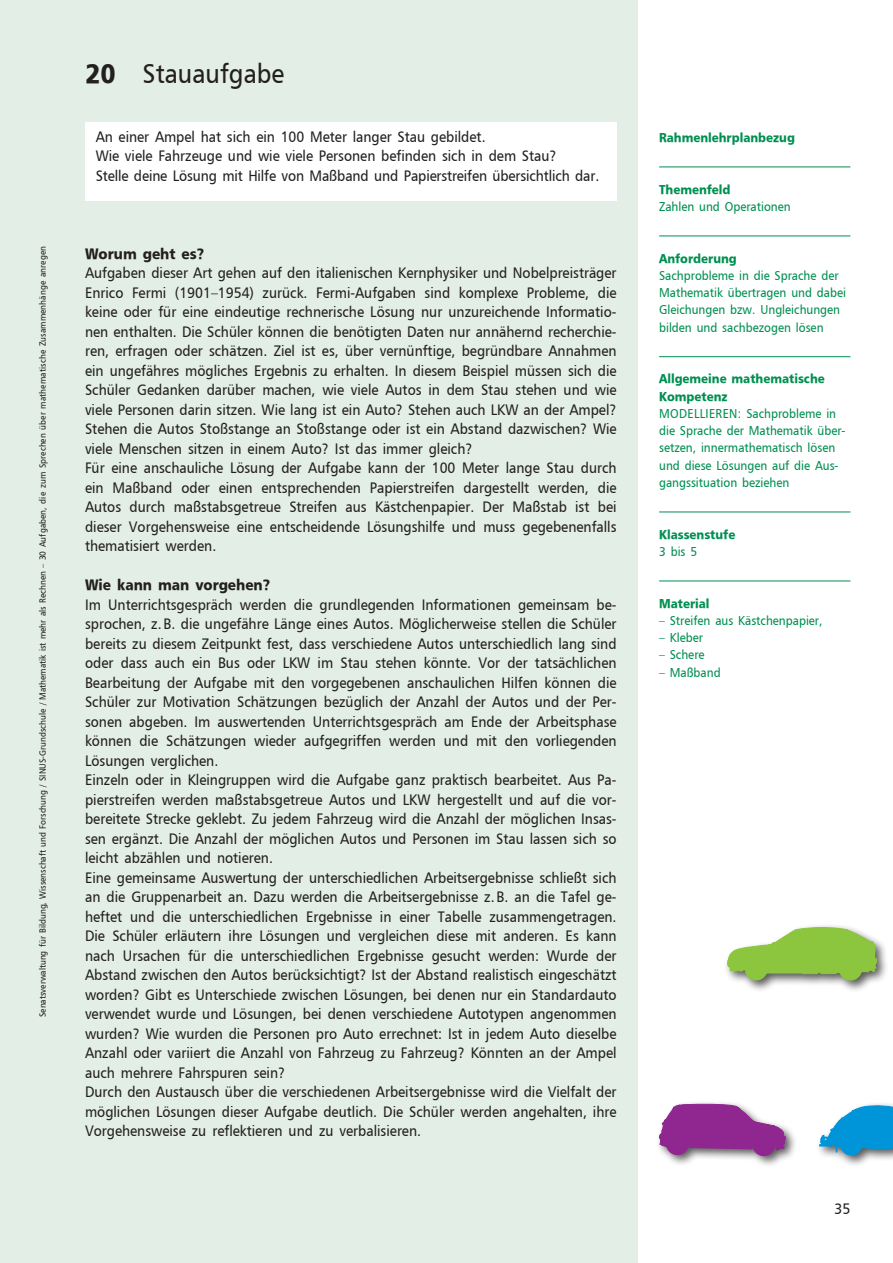
<style>
.page{position:relative;width:893px;height:1263px;background:#fff}
.page>*{position:absolute;margin:0;border:0;box-sizing:border-box;transform-origin:0 0}
.Überschrift{font:27px "Sen BJS Normal";color:#231f20}
.Fließtext{font:15px/19.5px "Sen BJS Normal";color:#231f20;text-align:justify}
.Fließtext_Kasten{font:15px "Sen BJS Normal";color:#231f20}
.Fließtext-2{font:15px "Sen BJS Bold";color:#231f20}
.Randspalte{font:12.75px/17.2px "Sen BJS Normal";color:#008f51}
.Randspalte-2{font:12.75px/17.2px "Sen BJS Bold";color:#008f51}
.t1{font:9px "Sen BJS Normal";color:#231f20}
.s1{font-family:"Sen BJS Bold"}
</style>
<div class="page">
<div style="left:0;top:0;width:638px;height:1263px;background:#e3eee6"></div>
<div style="left:85px;top:122px;width:532px;height:78px;background:#fff"></div>
<hr style="left:659px;top:167px;width:191px;height:1px;background:#008f51">
<hr style="left:659px;top:236px;width:191px;height:1px;background:#008f51">
<hr style="left:659px;top:356px;width:191px;height:1px;background:#008f51">
<hr style="left:659px;top:512px;width:191px;height:1px;background:#008f51">
<hr style="left:659px;top:581px;width:191px;height:1px;background:#008f51">
<div style="left:815px;top:1101px;width:78px;height:67px;background:#231f20;opacity:.75"></div>
<svg style="left:819px;top:1105px;width:74px;height:51px"></svg>
<div style="left:655px;top:1100px;width:142px;height:68px;background:#231f20;opacity:.75"></div>
<svg style="left:659px;top:1104px;width:127px;height:64px"></svg>
<div style="left:723px;top:923px;width:165px;height:69px;background:#231f20;opacity:.75"></div>
<svg style="left:727px;top:923px;width:150px;height:58px"></svg>
<p class="t1" style="left:37px;top:1017px;width:772px;rotate:-90deg">Senatsverwaltung für Bildung, Wissenschaft und Forschung / SINUS-Grundschule / Mathematik ist mehr als Rechnen — 30 Aufgaben, die zum Sprechen über mathematische Zusammenhänge anregen</p>
<p class="Überschrift" style="left:85px;top:57px;width:201px"><span class="s1">20</span> Stauaufgabe</p>
<p class="Fließtext_Kasten" style="left:96px;top:127px;width:391px">An einer Ampel hat sich ein 100 Meter langer Stau gebildet.</p>
<p class="Fließtext_Kasten" style="left:96px;top:147px;width:463px">Wie viele Fahrzeuge und wie viele Personen befinden sich in dem Stau?</p>
<p class="Fließtext_Kasten" style="left:96px;top:166px;width:505px">Stelle deine Lösung mit Hilfe von Maßband und Papierstreifen übersichtlich dar.</p>
<p class="Fließtext-2" style="left:85px;top:244px;width:121px">Worum geht es?</p>
<p class="Fließtext" style="left:85px;top:263px;width:533px">Aufgaben dieser Art gehen auf den italienischen Kernphysiker und Nobelpreisträger Enrico Fermi (1901—1954) zurück. Fermi-Aufgaben sind komplexe Probleme, die keine oder für eine eindeutige rechnerische Lösung nur unzureichende Informatio&shy;nen enthalten. Die Schüler können die benötigten Daten nur annähernd recherchie&shy;ren, erfragen oder schätzen. Ziel ist es, über vernünftige, begründbare Annahmen ein ungefähres mögliches Ergebnis zu erhalten. In diesem Beispiel müssen sich die Schüler Gedanken darüber machen, wie viele Autos in dem Stau stehen und wie viele Personen darin sitzen. Wie lang ist ein Auto? Stehen auch LKW an der Ampel?<br>Stehen die Autos Stoßstange an Stoßstange oder ist ein Abstand dazwischen? Wie viele Menschen sitzen in einem Auto? Ist das immer gleich?</p>
<p class="Fließtext" style="left:85px;top:458px;width:533px">Für eine anschauliche Lösung der Aufgabe kann der 100 Meter lange Stau durch ein Maßband oder einen entsprechenden Papierstreifen dargestellt werden, die Autos durch maßstabsgetreue Streifen aus Kästchenpapier. Der Maßstab ist bei dieser Vorgehensweise eine entscheidende Lösungshilfe und muss gegebenenfalls thematisiert werden.</p>
<p class="Fließtext-2" style="left:85px;top:575px;width:187px">Wie kann man vorgehen?</p>
<p class="Fließtext" style="left:85px;top:595px;width:533px">Im Unterrichtsgespräch werden die grundlegenden Informationen gemeinsam be&shy;sprochen, z.B. die ungefähre Länge eines Autos. Möglicherweise stellen die Schüler bereits zu diesem Zeitpunkt fest, dass verschiedene Autos unterschiedlich lang sind oder dass auch ein Bus oder LKW im Stau stehen könnte. Vor der tatsächlichen Bearbeitung der Aufgabe mit den vorgegebenen anschaulichen Hilfen können die Schüler zur Motivation Schätzungen bezüglich der Anzahl der Autos und der Per&shy;sonen abgeben. Im auswertenden Unterrichtsgespräch am Ende der Arbeitsphase können die Schätzungen wieder aufgegriffen werden und mit den vorliegenden Lösungen verglichen.</p>
<p class="Fließtext" style="left:85px;top:770px;width:533px">Einzeln oder in Kleingruppen wird die Aufgabe ganz praktisch bearbeitet. Aus Pa&shy;pierstreifen werden maßstabsgetreue Autos und LKW hergestellt und auf die vor&shy;bereitete Strecke geklebt. Zu jedem Fahrzeug wird die Anzahl der möglichen Insas&shy;sen ergänzt. Die Anzahl der möglichen Autos und Personen im Stau lassen sich so leicht abzählen und notieren.</p>
<p class="Fließtext" style="left:85px;top:868px;width:533px">Eine gemeinsame Auswertung der unterschiedlichen Arbeitsergebnisse schließt sich an die Gruppenarbeit an. Dazu werden die Arbeitsergebnisse z.B. an die Tafel ge&shy;heftet und die unterschiedlichen Ergebnisse in einer Tabelle zusammengetragen.<br>Die Schüler erläutern ihre Lösungen und vergleichen diese mit anderen. Es kann nach Ursachen für die unterschiedlichen Ergebnisse gesucht werden: Wurde der Abstand zwischen den Autos berücksichtigt? Ist der Abstand realistisch eingeschätzt worden? Gibt es Unterschiede zwischen Lösungen, bei denen nur ein Standardauto verwendet wurde und Lösungen, bei denen verschiedene Autotypen angenommen wurden? Wie wurden die Personen pro Auto errechnet: Ist in jedem Auto dieselbe Anzahl oder variiert die Anzahl von Fahrzeug zu Fahrzeug? Könnten an der Ampel auch mehrere Fahrspuren sein?</p>
<p class="Fließtext" style="left:85px;top:1082px;width:533px">Durch den Austausch über die verschiedenen Arbeitsergebnisse wird die Vielfalt der möglichen Lösungen dieser Aufgabe deutlich. Die Schüler werden angehalten, ihre Vorgehensweise zu reflektieren und zu verbalisieren.</p>
<p class="Randspalte-2" style="left:659px;top:129px;width:137px">Rahmenlehrplanbezug</p>
<p class="Randspalte-2" style="left:659px;top:180px;width:73px">Themenfeld</p>
<p class="Randspalte" style="left:659px;top:197px;width:133px">Zahlen und Operationen</p>
<p class="Randspalte-2" style="left:659px;top:249px;width:79px">Anforderung</p>
<p class="Randspalte" style="left:659px;top:266px;width:188px">Sachprobleme in die Sprache der<br>Mathematik übertragen und dabei<br>Gleichungen bzw. Ungleichungen bilden und sachbezogen lösen</p>
<p class="Randspalte-2" style="left:659px;top:370px;width:167px">Allgemeine mathematische<br>Kompetenz</p>
<p class="Randspalte" style="left:659px;top:404px;width:187px">MODELLIEREN: Sachprobleme in die Sprache der Mathematik über&shy;setzen, innermathematisch lösen und diese Lösungen auf die Aus&shy;gangssituation beziehen</p>
<p class="Randspalte-2" style="left:659px;top:525px;width:78px">Klassenstufe</p>
<p class="Randspalte" style="left:659px;top:542px;width:39px">3 bis 5</p>
<p class="Randspalte-2" style="left:659px;top:594px;width:52px">Material</p>
<p class="Randspalte" style="left:659px;top:611px;width:165px">— Streifen aus Kästchenpapier,</p>
<p class="Randspalte" style="left:659px;top:629px;width:45px">— Kleber</p>
<p class="Randspalte" style="left:659px;top:646px;width:47px">— Schere</p>
<p class="Randspalte" style="left:659px;top:663px;width:63px">— Maßband</p>
<p class="Fließtext" style="left:835px;top:1199px;width:17px">35</p>
</div>
